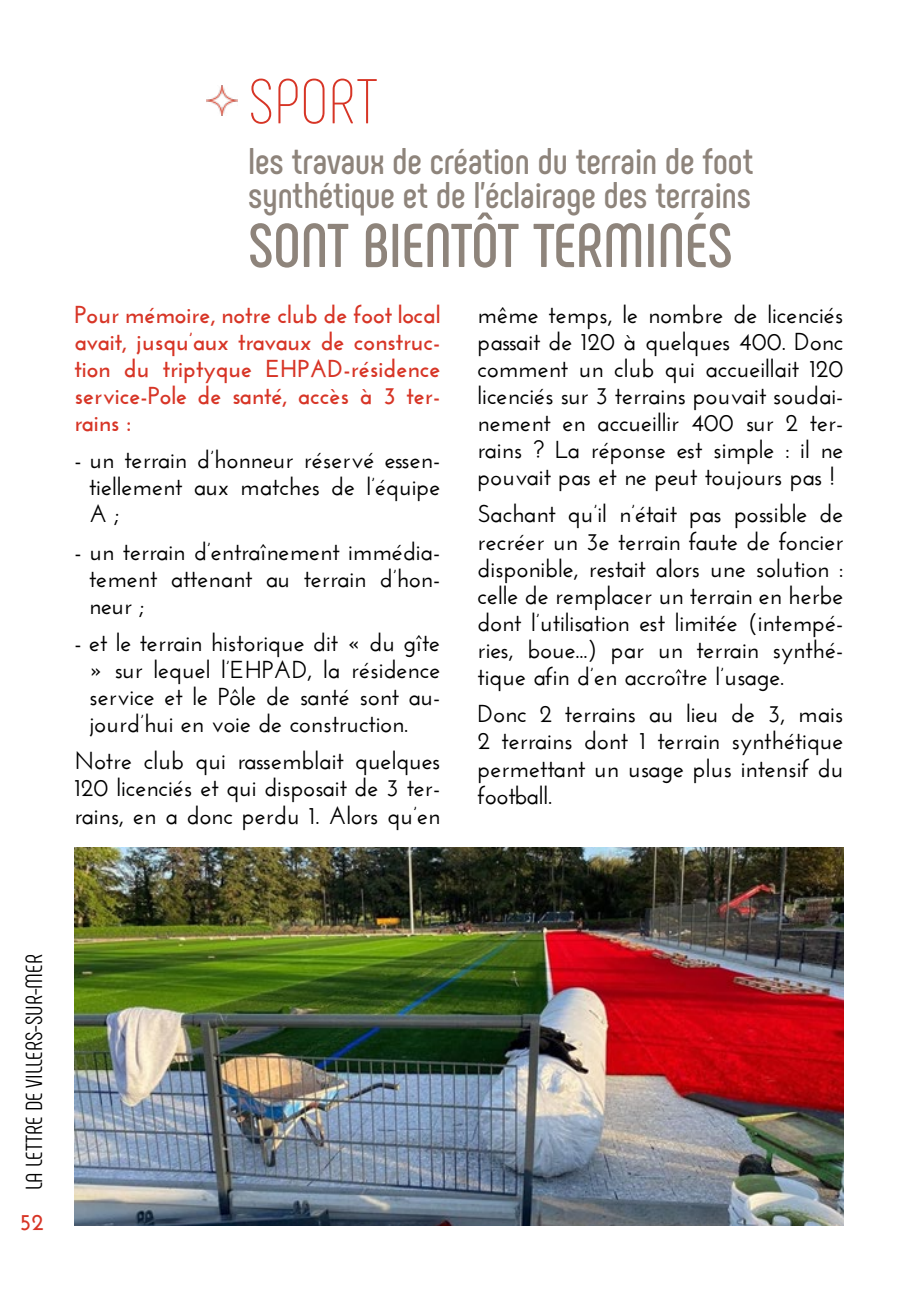
<style>
.page{position:relative;width:918px;height:1290px;background:#fff}
.page>*{position:absolute;margin:0;border:0;box-sizing:border-box;transform-origin:0 0}
.t1{font:200 63.18px "Phenomena";color:#d73526}
.t2{font:700 61.6px "Phenomena";color:#8e847b}
.t3{font:700 36.93px/33.9px "Phenomena";letter-spacing:-.005em;color:#8e847b}
.t4{font:600 24.5px/27.1px "Josefin Sans";color:#000;text-align:justify}
.t5{font:700 24.5px/27.1px "Josefin Sans";color:#d73526;text-align:justify}
.t6{font:23.1px "Phenomena";color:#000}
.t7{font:700 23.1px "Josefin Sans";color:#d73526}
</style>
<div class="page">
<img style="left:207px;top:85px;width:30px;height:30px">
<img style="left:74px;top:847px;width:769px;height:378px">
<h1 class="t1" style="left:248px;top:66px;width:132px">SPORT</h1>
<h3 class="t3" style="left:248px;top:145px;width:506px">les travaux de création du terrain de foot synthétique et de l’éclairage des terrains</h3>
<h2 class="t2" style="left:248px;top:208px;width:486px">SONT BIENTÔT TERMINÉS</h2>
<p class="t5" style="left:74px;top:301px;width:367px">Pour mémoire, notre club de foot local avait, jusqu’aux travaux de construc&shy;tion du triptyque EHPAD-résidence service-Pole de santé, accès à 3 ter&shy;rains :</p>
<p class="t4" style="left:89px;top:446px;width:353px;text-indent:-15px">- un terrain d’honneur réservé essen&shy;tiellement aux matches de l’équipe A ;</p>
<p class="t4" style="left:89px;top:537px;width:353px;text-indent:-15px">- un terrain d’entraînement immédia&shy;tement attenant au terrain d’hon&shy;neur ;</p>
<p class="t4" style="left:89px;top:629px;width:353px;text-indent:-15px">- et le terrain historique dit « du gîte » sur lequel l’EHPAD, la résidence service et le Pôle de santé sont au&shy;jourd’hui en voie de construction.</p>
<p class="t4" style="left:74px;top:747px;width:367px">Notre club qui rassemblait quelques 120 licenciés et qui disposait de 3 ter&shy;rains, en a donc perdu 1. Alors qu’en</p>
<p class="t4" style="left:477px;top:300px;width:367px">même temps, le nombre de licenciés passait de 120 à quelques 400. Donc comment un club qui accueillait 120 licenciés sur 3 terrains pouvait soudai&shy;nement en accueillir 400 sur 2 ter&shy;rains ? La réponse est simple : il ne pouvait pas et ne peut toujours pas !</p>
<p class="t4" style="left:477px;top:500px;width:367px">Sachant qu’il n’était pas possible de recréer un 3e terrain faute de foncier disponible, restait alors une solution : celle de remplacer un terrain en herbe dont l’utilisation est limitée (intempé&shy;ries, boue...) par un terrain synthé&shy;tique afin d’en accroître l’usage.</p>
<p class="t4" style="left:477px;top:700px;width:367px">Donc 2 terrains au lieu de 3, mais 2 terrains dont 1 terrain synthétique permettant un usage plus intensif du football.</p>
<p class="t6" style="left:21px;top:1190px;width:237px;rotate:-90deg">LA LETTRE DE VILLERS-SUR-MER</p>
<p class="t7" style="left:19px;top:1208px;width:26px">52</p>
</div>
